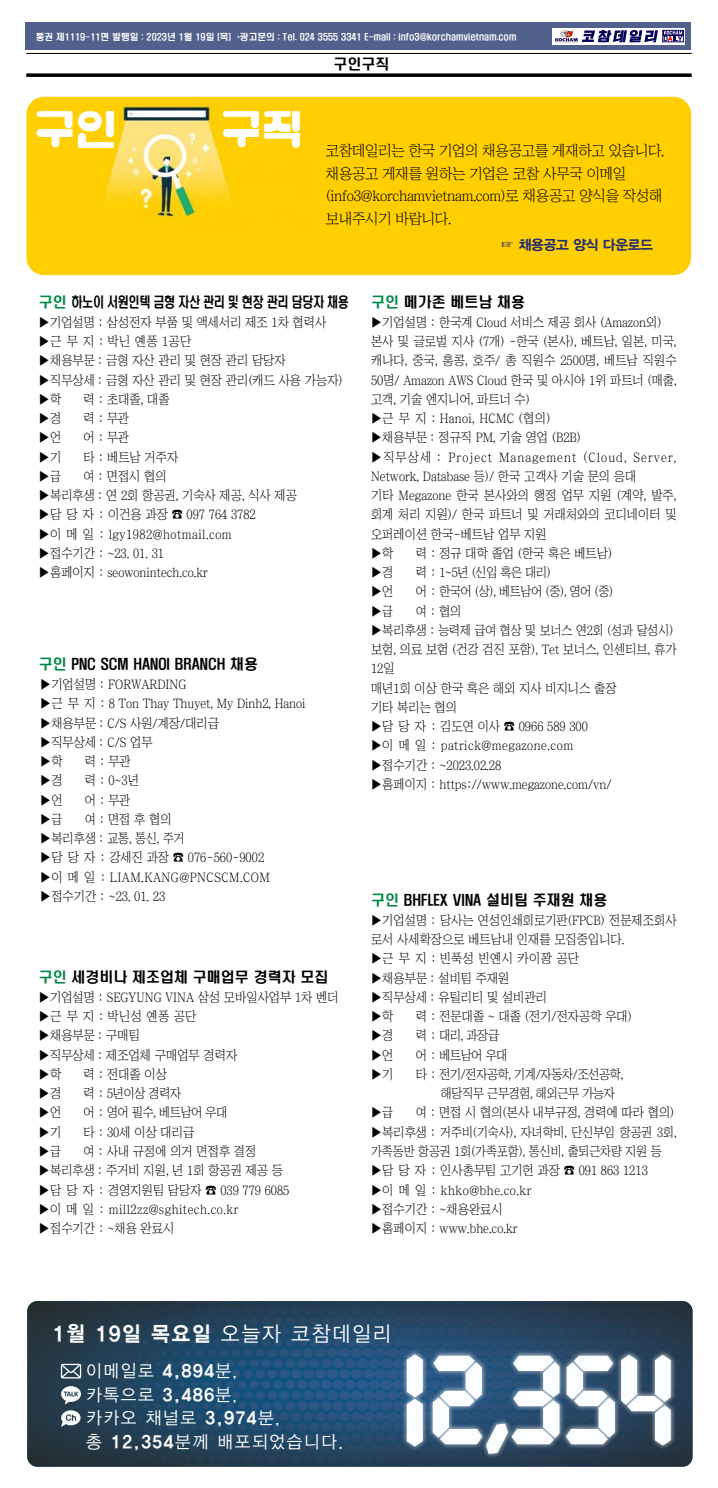
<style>
.page{position:relative;width:718px;height:1488px;background:#fff}
.page>*{position:absolute;margin:0;border:0;box-sizing:border-box;transform-origin:0 0}
.t1{font:105.88px "Korean JJSG R";color:#fcfdff;scale:.85 1}
.t2{font:36.75px "HS Duggobi";color:#fff}
.t3{font:21px "YDIYGO350";letter-spacing:.1em;color:#fff;scale:.95 1}
.t4{font:17.5px/23.6px "YDIYGO320";letter-spacing:.1em;color:#fff}
.t5{font:14.88px/22.8px "Chosunilbo NM";letter-spacing:-.02em;color:#000}
.t6{font:14px "H2 hdr M";color:#000}
.t7{font:14px "H2 hdr M";letter-spacing:-.04em;color:#000;scale:.8 1}
.t8{font:14px "YDIYGO350";letter-spacing:-.02em;color:#222c71}
.t9{font:13.12px/19.2px "Chosunilbo NM";color:#000;scale:.94 1}
.t10{font:13.12px/19.2px "Chosunilbo NM";color:#000;scale:.89 1}
.t11{font:13.12px/19.2px "Chosunilbo NM";letter-spacing:-.02em;color:#000;scale:.94 1}
.t12{font:8.75px "H2 hdr M";color:#fff}
.s1{color:#008946}
.s2{font-family:"YDIYGO320"}
.s3{font-family:"YDIYGO350"}
</style>
<div class="page">
<div style="left:26px;top:23px;width:665px;height:27px;background:#52618c"></div>
<svg style="left:552px;top:28px;width:133px;height:17px"></svg>
<hr style="left:26px;top:53px;width:665px;height:1px;background:#000">
<svg style="left:26px;top:73px;width:665px;height:4px;background:#1f1f1f"></svg>
<img style="left:553px;top:30px;width:25px;height:12px">
<div style="left:662px;top:30px;width:21px;height:12px;border:1px solid #080059"></div>
<svg style="left:581px;top:30px;width:101px;height:12px"></svg>
<img style="left:27px;top:1301px;width:665px;height:165px">
<div style="left:401px;top:1348px;width:275px;height:111px;background:#fff;opacity:.66"></div>
<svg style="left:61px;top:1363px;width:20px;height:15px"></svg>
<svg style="left:61px;top:1386px;width:20px;height:18px"></svg>
<div style="left:61px;top:1410px;width:19px;height:15px;background:#fff;border-radius:50%"></div>
<svg style="left:61px;top:1410px;width:15px;height:16px"></svg>
<img style="left:26px;top:97px;width:665px;height:178px">
<p class="t12" style="left:36px;top:32px;width:482px">통권 제1119-11면 발행일 : 2023년 1월 19일 (목) *광고문의 : Tel. 024 3555 3341 E-mail : info3@korchamvietnam.com</p>
<h2 class="t2" style="left:37px;top:103px;width:80px">구인</h2>
<h2 class="t2" style="left:223px;top:103px;width:80px">구직</h2>
<p class="t6" style="left:333px;top:57px;width:57px">구인구직</p>
<p class="t5" style="left:326px;top:139px;width:340px">코참데일리는 한국 기업의 채용공고를 게재하고 있습니다. 채용공고 게재를 원하는 기업은 코참 사무국 이메일 (info3@korchamvietnam.com)로 채용공고 양식을 작성해 보내주시기 바랍니다.</p>
<p class="t8" style="left:500px;top:237px;width:154px">☞ 채용공고 양식 다운로드</p>
<p class="t7" style="left:39px;top:295px;width:389px"><span class="s1">구인</span> 하노이 서원인텍 금형 자산 관리 및 현장 관리 담당자 채용</p>
<p class="t9" style="left:39px;top:312px;width:325px">▶기업설명 : 삼성전자 부품 및 액세서리 제조 1차 협력사 ▶근 무 지 : 박닌 옌퐁 1공단<br>▶채용부문 : 금형 자산 관리 및 현장 관리 담당자 ▶직무상세 : 금형 자산 관리 및 현장 관리(캐드 사용 가능자) ▶학</p>
<p class="t9" style="left:84px;top:389px;width:93px">력 : 초대졸, 대졸</p>
<p class="t9" style="left:39px;top:409px;width:25px">▶경</p>
<p class="t9" style="left:84px;top:409px;width:50px">력 : 무관</p>
<p class="t9" style="left:39px;top:428px;width:25px">▶언</p>
<p class="t9" style="left:84px;top:428px;width:50px">어 : 무관</p>
<p class="t9" style="left:39px;top:447px;width:25px">▶기</p>
<p class="t9" style="left:84px;top:447px;width:102px">타 : 베트남 거주자</p>
<p class="t9" style="left:39px;top:466px;width:25px">▶급</p>
<p class="t10" style="left:39px;top:466px;width:291px;text-indent:45px">여 : 면접시 협의<br>▶복리후생 : 연 2회 항공권, 기숙사 제공, 식사 제공 ▶담 당 자 : 이건용 과장 ☎ 097 764 3782<br>▶이 메 일 : lgy1982@hotmail.com<br>▶접수기간 : ~23. 01. 31<br>▶홈페이지 : seowonintech.co.kr</p>
<p class="t6" style="left:39px;top:657px;width:221px"><span class="s1">구인</span> PNC SCM HANOI BRANCH 채용</p>
<p class="t9" style="left:40px;top:675px;width:284px">▶기업설명 : FORWARDING<br>▶근 무 지 : 8 Ton Thay Thuyet, My Dinh2, Hanoi ▶채용부문 : C/S 사원/계장/대리급<br>▶직무상세 : C/S 업무<br>▶학</p>
<p class="t9" style="left:85px;top:752px;width:50px">력 : 무관</p>
<p class="t9" style="left:40px;top:771px;width:25px">▶경</p>
<p class="t9" style="left:85px;top:771px;width:59px">력 : 0~3년</p>
<p class="t9" style="left:40px;top:790px;width:25px">▶언</p>
<p class="t9" style="left:85px;top:790px;width:50px">어 : 무관</p>
<p class="t9" style="left:40px;top:809px;width:25px">▶급</p>
<p class="t10" style="left:40px;top:809px;width:259px;text-indent:45px">여 : 면접 후 협의<br>▶복리후생 : 교통, 통신, 주거<br>▶담 당 자 : 강세진 과장 ☎ 076-560-9002 ▶이 메 일 : LIAM.KANG@PNCSCM.COM ▶접수기간 : ~23. 01. 23</p>
<p class="t6" style="left:39px;top:970px;width:291px"><span class="s1">구인</span> 세경비나 제조업체 구매업무 경력자 모집</p>
<p class="t9" style="left:39px;top:987px;width:320px">▶기업설명 : SEGYUNG VINA 삼성 모바일사업부 1차 벤더 ▶근 무 지 : 박닌성 옌퐁 공단<br>▶채용부문 : 구매팀<br>▶직무상세 : 제조업체 구매업무 경력자<br>▶학</p>
<p class="t9" style="left:84px;top:1064px;width:90px">력 : 전대졸 이상</p>
<p class="t9" style="left:39px;top:1083px;width:25px">▶경</p>
<p class="t9" style="left:84px;top:1083px;width:105px">력 : 5년이상 경력자</p>
<p class="t9" style="left:39px;top:1103px;width:25px">▶언</p>
<p class="t11" style="left:84px;top:1103px;width:154px">어 : 영어 필수, 베트남어 우대</p>
<p class="t9" style="left:39px;top:1122px;width:25px">▶기</p>
<p class="t9" style="left:84px;top:1122px;width:119px">타 : 30세 이상 대리급</p>
<p class="t9" style="left:39px;top:1141px;width:25px">▶급</p>
<p class="t10" style="left:39px;top:1141px;width:283px;text-indent:45px">여 : 사내 규정에 의거 면접후 결정 ▶복리후생 : 주거비 지원, 년 1회 항공권 제공 등 ▶담 당 자 : 경영지원팀 담당자 ☎ 039 779 6085 ▶이 메 일 : mill2zz@sghitech.co.kr ▶접수기간 : ~채용 완료시</p>
<p class="t6" style="left:371px;top:295px;width:155px"><span class="s1">구인</span> 메가존 베트남 채용</p>
<p class="t9" style="left:371px;top:312px;width:326px">▶기업설명 : 한국계 Cloud 서비스 제공 회사 (Amazon외) 본사 및 글로벌 지사 (7개) -한국 (본사), 베트남, 일본, 미국, 캐나다, 중국, 홍콩, 호주/ 총 직원수 2500명, 베트남 직원수<br>50명/ Amazon AWS Cloud 한국 및 아시아 1위 파트너 (매출, 고객, 기술 엔지니어, 파트너 수)<br>▶근 무 지 : Hanoi, HCMC (협의)<br>▶채용부문 : 정규직 PM, 기술 영업 (B2B)<br>▶직무상세 : Project Management (Cloud, Server,<br>Network, Database 등)/ 한국 고객사 기술 문의 응대<br>기타 Megazone 한국 본사와의 행정 업무 지원 (계약, 발주, 회계 처리 지원)/ 한국 파트너 및 거래처와의 코디네이터 및 오퍼레이션 한국-베트남 업무 지원<br>▶학</p>
<p class="t9" style="left:415px;top:543px;width:210px">력 : 정규 대학 졸업 (한국 혹은 베트남)</p>
<p class="t9" style="left:371px;top:563px;width:25px">▶경</p>
<p class="t9" style="left:415px;top:563px;width:145px">력 : 1~5년 (신입 혹은 대리)</p>
<p class="t9" style="left:371px;top:582px;width:25px">▶언</p>
<p class="t11" style="left:415px;top:582px;width:212px">어 : 한국어 (상), 베트남어 (중), 영어 (중)</p>
<p class="t9" style="left:371px;top:601px;width:25px">▶급</p>
<p class="t10" style="left:371px;top:601px;width:345px;text-indent:45px">여 : 협의<br>▶복리후생 : 능력제 급여 협상 및 보너스 연2회 (성과 달성시) 보험, 의료 보험 (건강 검진 포함), Tet 보너스, 인센티브, 휴가<br>12일<br>매년1회 이상 한국 혹은 해외 지사 비지니스 출장<br>기타 복리는 협의<br>▶담 당 자 : 김도연 이사 ☎ 0966 589 300<br>▶이 메 일 : patrick@megazone.com<br>▶접수기간 : ~2023.02.28<br>▶홈페이지 : https://www.megazone.com/vn/</p>
<p class="t6" style="left:371px;top:893px;width:238px"><span class="s1">구인</span> BHFLEX VINA 설비팀 주재원 채용</p>
<p class="t9" style="left:371px;top:910px;width:326px">▶기업설명 : 당사는 연성인쇄회로기판(FPCB) 전문제조회사 로서 사세확장으로 베트남내 인재를 모집중입니다.<br>▶근 무 지 : 빈푹성 빈옌시 카이꽝 공단<br>▶채용부문 : 설비팀 주재원<br>▶직무상세 : 유틸리티 및 설비관리<br>▶학</p>
<p class="t9" style="left:415px;top:1006px;width:231px">력 : 전문대졸 ~ 대졸 (전기/전자공학 우대)</p>
<p class="t9" style="left:371px;top:1026px;width:25px">▶경</p>
<p class="t9" style="left:415px;top:1026px;width:90px">력 : 대리, 과장급</p>
<p class="t9" style="left:371px;top:1045px;width:25px">▶언</p>
<p class="t9" style="left:415px;top:1045px;width:99px">어 : 베트남어 우대</p>
<p class="t9" style="left:371px;top:1064px;width:25px">▶기</p>
<p class="t11" style="left:441px;top:1064px;width:195px;text-indent:-25px">타 : 전기/전자공학, 기계/자동차/조선공학, 해당직무 근무경험, 해외근무 가능자</p>
<p class="t9" style="left:371px;top:1103px;width:25px">▶급</p>
<p class="t10" style="left:371px;top:1103px;width:345px;text-indent:45px">여 : 면접 시 협의(본사 내부규정, 경력에 따라 협의) ▶복리후생 : 거주비(기숙사), 자녀학비, 단신부임 항공권 3회, 가족동반 항공권 1회(가족포함), 통신비, 출퇴근차량 지원 등 ▶담 당 자 : 인사총무팀 고기헌 과장 ☎ 091 863 1213<br>▶이 메 일 : khko@bhe.co.kr<br>▶접수기간 : ~채용완료시<br>▶홈페이지 : www.bhe.co.kr</p>
<h3 class="t3" style="left:53px;top:1323px;width:357px">1월 19일 목요일 <span class="s2">오늘자 코참데일리</span></h3>
<h3 class="t4" style="left:86px;top:1359px;width:258px">이메일로 <span class="s3">4,894</span>분,<br>카톡으로 <span class="s3">3,486</span>분,<br>카카오 채널로 <span class="s3">3,974</span>분,<br>총 <span class="s3">12,354</span>분께 배포되었습니다.</h3>
<h1 class="t1" style="left:398px;top:1343px;width:327px">12,354</h1>
</div>
